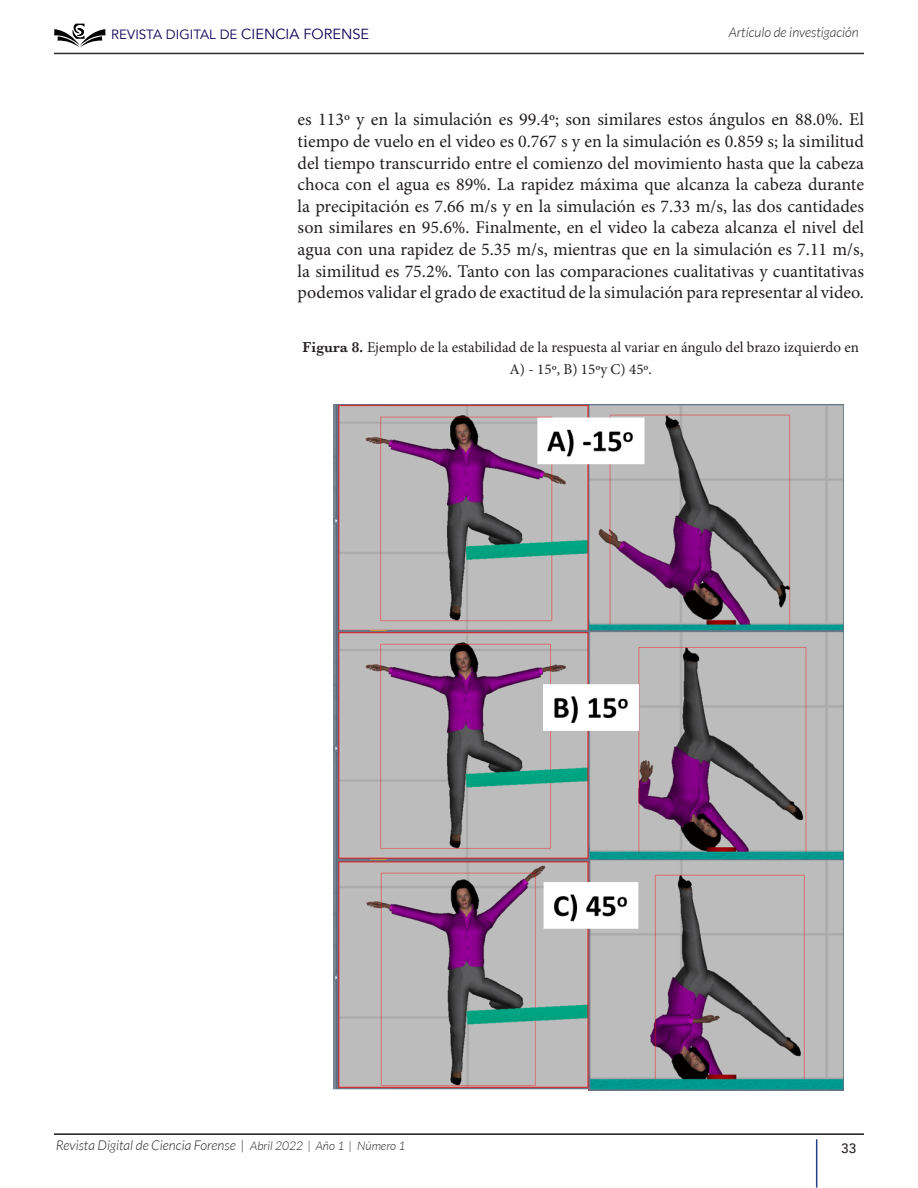
<style>
.page{position:relative;width:918px;height:1188px;background:#fff}
.page>*{position:absolute;margin:0;border:0;box-sizing:border-box;transform-origin:0 0}
.t1{font:18px/21.6px "Minion Pro";color:#231f20;text-align:justify}
.t2{font:15px/21.6px "Minion Pro";color:#231f20;text-align:center}
.t3{font:italic 300 13.5px "Lato";color:#231f20}
.t4{font:500 13.5px "Avenir";color:#231f20}
.t5{font:13.35px "Avenir";color:#100055}
.s1{font-size:14.55px}
.s2{font-family:"Baskerville";font-weight:600}
.s3{font-size:12px}
</style>
<div class="page">
<hr style="left:816px;top:1139px;width:1px;height:49px;background:#253f8e">
<svg style="left:54px;top:23px;width:51px;height:25px"></svg>
<hr style="left:54px;top:53px;width:810px;height:1px;background:#231f20">
<hr style="left:54px;top:1134px;width:810px;height:1px;background:#231f20">
<img style="left:334px;top:405px;width:510px;height:686px">
<p class="t5" style="left:111px;top:25px;width:259px">REVISTA DIGITAL DE <span class="s1">CIENCIA FORENSE</span></p>
<p class="t3" style="left:729px;top:23px;width:132px">Artículo de investigación</p>
<p class="t1" style="left:298px;top:109px;width:568px">es 113º y en la simulación es 99.4º; son similares estos ángulos en 88.0%. El tiempo de vuelo en el video es 0.767 s y en la simulación es 0.859 s; la similitud del tiempo transcurrido entre el comienzo del movimiento hasta que la cabeza choca con el agua es 89%. La rapidez máxima que alcanza la cabeza durante la precipitación es 7.66 m/s y en la simulación es 7.33 m/s, las dos cantidades son similares en 95.6%. Finalmente, en el video la cabeza alcanza el nivel del agua con una rapidez de 5.35 m/s, mientras que en la simulación es 7.11 m/s, la similitud es 75.2%. Tanto con las comparaciones cualitativas y cuantitativas podemos validar el grado de exactitud de la simulación para representar al video.</p>
<p class="t2" style="left:303px;top:337px;width:558px"><span class="s2">Figura 8.</span> Ejemplo de la estabilidad de la respuesta al variar en ángulo del brazo izquierdo en<br>A) - 15º, B) 15ºy C) 45º.</p>
<p class="t3" style="left:56px;top:1137px;width:351px">Revista Digital de Ciencia Forense | <span class="s3">Abril 2022 | Año 1 | Número 1</span></p>
<p class="t4" style="left:841px;top:1139px;width:17px">33</p>
</div>
